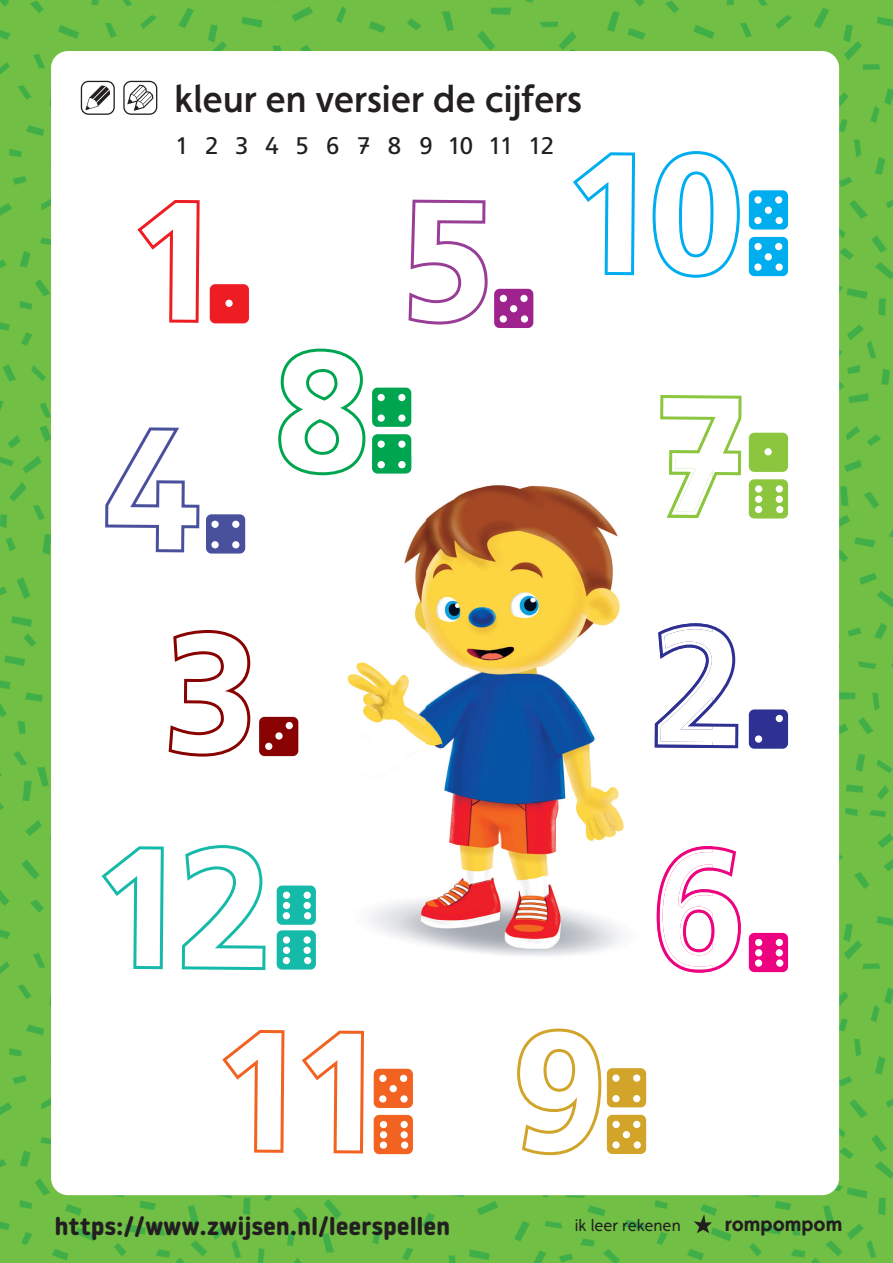
<style>
.page{position:relative;width:893px;height:1263px;background:#fff}
.page>*{position:absolute;margin:0;border:0;box-sizing:border-box;transform-origin:0 0}
.t1{font:500 37.5px "Faricy New";color:#231f20}
.t2{font:700 24px "Noway Round";letter-spacing:.02em;color:#231f20}
.t3{font:24px "Zwijsen Frutiger";color:#231f20}
.t4{font:700 20.25px "Faricy New";color:#231f20}
.t5{font:16.5px "Faricy New";color:#231f20}
</style>
<div class="page">
<img style="left:0;top:0;width:893px;height:1263px">
<div style="left:51px;top:51px;width:788px;height:1144px;background:#fff;border-radius:17px"></div>
<div style="left:259px;top:717px;width:39px;height:39px;background:#890202;border-radius:5px"></div>
<div style="left:286px;top:722px;width:7px;height:7px;background:#fff;border-radius:50%"></div>
<div style="left:275px;top:732px;width:8px;height:8px;background:#fff;border-radius:50%"></div>
<div style="left:265px;top:743px;width:7px;height:7px;background:#fff;border-radius:50%"></div>
<div style="left:210px;top:284px;width:39px;height:39px;background:#ee1d23;border-radius:5px"></div>
<div style="left:225px;top:300px;width:8px;height:7px;background:#fff;border-radius:50%"></div>
<div style="left:749px;top:709px;width:39px;height:40px;background:#2e3092;border-radius:5px"></div>
<div style="left:776px;top:715px;width:7px;height:7px;background:#fff;border-radius:50%"></div>
<div style="left:755px;top:735px;width:7px;height:8px;background:#fff;border-radius:50%"></div>
<div style="left:494px;top:289px;width:39px;height:39px;background:#9f238e;border-radius:5px"></div>
<div style="left:749px;top:237px;width:39px;height:39px;background:#00aeef;border-radius:5px"></div>
<div style="left:775px;top:243px;width:7px;height:7px;background:#fff;border-radius:50%"></div>
<div style="left:765px;top:253px;width:7px;height:7px;background:#fff;border-radius:50%"></div>
<div style="left:754px;top:263px;width:8px;height:8px;background:#fff;border-radius:50%"></div>
<div style="left:754px;top:243px;width:8px;height:7px;background:#fff;border-radius:50%"></div>
<div style="left:775px;top:263px;width:8px;height:8px;background:#fff;border-radius:50%"></div>
<div style="left:749px;top:190px;width:39px;height:39px;background:#00aeef;border-radius:5px"></div>
<div style="left:775px;top:196px;width:7px;height:8px;background:#fff;border-radius:50%"></div>
<div style="left:765px;top:207px;width:7px;height:7px;background:#fff;border-radius:50%"></div>
<div style="left:754px;top:217px;width:8px;height:7px;background:#fff;border-radius:50%"></div>
<div style="left:754px;top:196px;width:8px;height:8px;background:#fff;border-radius:50%"></div>
<div style="left:775px;top:217px;width:8px;height:7px;background:#fff;border-radius:50%"></div>
<div style="left:374px;top:1069px;width:39px;height:39px;background:#f26221;border-radius:5px"></div>
<div style="left:400px;top:1075px;width:7px;height:7px;background:#fff;border-radius:50%"></div>
<div style="left:390px;top:1085px;width:7px;height:7px;background:#fff;border-radius:50%"></div>
<div style="left:379px;top:1095px;width:7px;height:7px;background:#fff;border-radius:50%"></div>
<div style="left:379px;top:1075px;width:8px;height:7px;background:#fff;border-radius:50%"></div>
<div style="left:400px;top:1095px;width:8px;height:7px;background:#fff;border-radius:50%"></div>
<div style="left:374px;top:1115px;width:39px;height:39px;background:#f26221;border-radius:5px"></div>
<div style="left:401px;top:1121px;width:7px;height:7px;background:#fff;border-radius:50%"></div>
<div style="left:380px;top:1131px;width:7px;height:7px;background:#fff;border-radius:50%"></div>
<div style="left:380px;top:1141px;width:7px;height:8px;background:#fff;border-radius:50%"></div>
<div style="left:380px;top:1121px;width:7px;height:7px;background:#fff;border-radius:50%"></div>
<div style="left:401px;top:1141px;width:7px;height:8px;background:#fff;border-radius:50%"></div>
<div style="left:401px;top:1131px;width:7px;height:7px;background:#fff;border-radius:50%"></div>
<div style="left:277px;top:930px;width:39px;height:39px;background:#15baa9;border-radius:5px"></div>
<div style="left:304px;top:936px;width:7px;height:8px;background:#fff;border-radius:50%"></div>
<div style="left:283px;top:947px;width:7px;height:7px;background:#fff;border-radius:50%"></div>
<div style="left:283px;top:957px;width:7px;height:7px;background:#fff;border-radius:50%"></div>
<div style="left:283px;top:936px;width:7px;height:8px;background:#fff;border-radius:50%"></div>
<div style="left:304px;top:957px;width:7px;height:7px;background:#fff;border-radius:50%"></div>
<div style="left:304px;top:947px;width:7px;height:7px;background:#fff;border-radius:50%"></div>
<div style="left:277px;top:885px;width:39px;height:40px;background:#15baa9;border-radius:5px"></div>
<div style="left:304px;top:891px;width:7px;height:8px;background:#fff;border-radius:50%"></div>
<div style="left:283px;top:902px;width:7px;height:7px;background:#fff;border-radius:50%"></div>
<div style="left:283px;top:912px;width:7px;height:7px;background:#fff;border-radius:50%"></div>
<div style="left:283px;top:891px;width:7px;height:8px;background:#fff;border-radius:50%"></div>
<div style="left:304px;top:912px;width:7px;height:7px;background:#fff;border-radius:50%"></div>
<div style="left:304px;top:902px;width:7px;height:7px;background:#fff;border-radius:50%"></div>
<div style="left:749px;top:433px;width:39px;height:39px;background:#8bc63e;border-radius:5px"></div>
<div style="left:764px;top:448px;width:8px;height:7px;background:#fff;border-radius:50%"></div>
<div style="left:749px;top:479px;width:39px;height:39px;background:#8bc63e;border-radius:5px"></div>
<div style="left:776px;top:485px;width:7px;height:8px;background:#fff;border-radius:50%"></div>
<div style="left:755px;top:496px;width:7px;height:7px;background:#fff;border-radius:50%"></div>
<div style="left:755px;top:506px;width:7px;height:7px;background:#fff;border-radius:50%"></div>
<div style="left:755px;top:485px;width:7px;height:8px;background:#fff;border-radius:50%"></div>
<div style="left:776px;top:506px;width:7px;height:7px;background:#fff;border-radius:50%"></div>
<div style="left:776px;top:496px;width:7px;height:7px;background:#fff;border-radius:50%"></div>
<div style="left:749px;top:933px;width:39px;height:39px;background:#ed0280;border-radius:5px"></div>
<div style="left:776px;top:939px;width:7px;height:7px;background:#fff;border-radius:50%"></div>
<div style="left:755px;top:949px;width:7px;height:7px;background:#fff;border-radius:50%"></div>
<div style="left:755px;top:959px;width:7px;height:8px;background:#fff;border-radius:50%"></div>
<div style="left:755px;top:939px;width:7px;height:7px;background:#fff;border-radius:50%"></div>
<div style="left:776px;top:959px;width:7px;height:8px;background:#fff;border-radius:50%"></div>
<div style="left:776px;top:949px;width:7px;height:7px;background:#fff;border-radius:50%"></div>
<div style="left:206px;top:514px;width:39px;height:39px;background:#49509c;border-radius:5px"></div>
<div style="left:232px;top:521px;width:7px;height:7px;background:#fff;border-radius:50%"></div>
<div style="left:211px;top:541px;width:8px;height:7px;background:#fff;border-radius:50%"></div>
<div style="left:211px;top:521px;width:8px;height:7px;background:#fff;border-radius:50%"></div>
<div style="left:232px;top:541px;width:7px;height:7px;background:#fff;border-radius:50%"></div>
<div style="left:607px;top:1115px;width:39px;height:39px;background:#d2a429;border-radius:5px"></div>
<div style="left:633px;top:1121px;width:7px;height:7px;background:#fff;border-radius:50%"></div>
<div style="left:623px;top:1131px;width:7px;height:7px;background:#fff;border-radius:50%"></div>
<div style="left:612px;top:1141px;width:8px;height:7px;background:#fff;border-radius:50%"></div>
<div style="left:612px;top:1121px;width:8px;height:7px;background:#fff;border-radius:50%"></div>
<div style="left:634px;top:1141px;width:7px;height:7px;background:#fff;border-radius:50%"></div>
<div style="left:607px;top:1068px;width:39px;height:39px;background:#d2a429;border-radius:5px"></div>
<div style="left:633px;top:1074px;width:7px;height:8px;background:#fff;border-radius:50%"></div>
<div style="left:612px;top:1095px;width:8px;height:7px;background:#fff;border-radius:50%"></div>
<div style="left:612px;top:1074px;width:8px;height:8px;background:#fff;border-radius:50%"></div>
<div style="left:633px;top:1095px;width:7px;height:7px;background:#fff;border-radius:50%"></div>
<div style="left:372px;top:434px;width:39px;height:39px;background:#00a54f;border-radius:5px"></div>
<div style="left:398px;top:440px;width:8px;height:8px;background:#fff;border-radius:50%"></div>
<div style="left:378px;top:440px;width:7px;height:8px;background:#fff;border-radius:50%"></div>
<div style="left:372px;top:388px;width:39px;height:39px;background:#00a54f;border-radius:5px"></div>
<div style="left:398px;top:394px;width:8px;height:7px;background:#fff;border-radius:50%"></div>
<div style="left:378px;top:414px;width:7px;height:8px;background:#fff;border-radius:50%"></div>
<div style="left:378px;top:394px;width:7px;height:7px;background:#fff;border-radius:50%"></div>
<div style="left:398px;top:414px;width:8px;height:8px;background:#fff;border-radius:50%"></div>
<img style="left:347px;top:458px;width:310px;height:498px">
<img style="left:372px;top:458px;width:39px;height:15px">
<svg style="left:378px;top:461px;width:7px;height:7px"></svg>
<svg style="left:398px;top:461px;width:8px;height:7px"></svg>
<svg style="left:694px;top:1214px;width:18px;height:19px"></svg>
<svg style="left:85px;top:85px;width:25px;height:25px"></svg>
<div style="left:81px;top:81px;width:34px;height:34px;border:1px solid #231f20;border-radius:7px"></div>
<svg style="left:127px;top:85px;width:26px;height:26px"></svg>
<div style="left:123px;top:81px;width:34px;height:34px;border:1px solid #231f20;border-radius:7px"></div>
<svg style="left:655px;top:623px;width:83px;height:125px"></svg>
<svg style="left:494px;top:288px;width:40px;height:34px"></svg>
<svg style="left:660px;top:395px;width:82px;height:123px"></svg>
<svg style="left:657px;top:846px;width:84px;height:127px"></svg>
<svg style="left:278px;top:348px;width:87px;height:127px"></svg>
<h1 class="t1" style="left:174px;top:77px;width:409px">kleur en versier de cijfers</h1>
<p class="t3" style="left:175px;top:130px;width:381px">1 2 3 4 5 6 7 8 9 10 11 12</p>
<p class="t2" style="left:55px;top:1213px;width:397px">https://www.zwijsen.nl/leerspellen</p>
<p class="t5" style="left:575px;top:1215px;width:107px">ik leer rekenen</p>
<p class="t4" style="left:725px;top:1211px;width:119px">rompompom</p>
</div>
